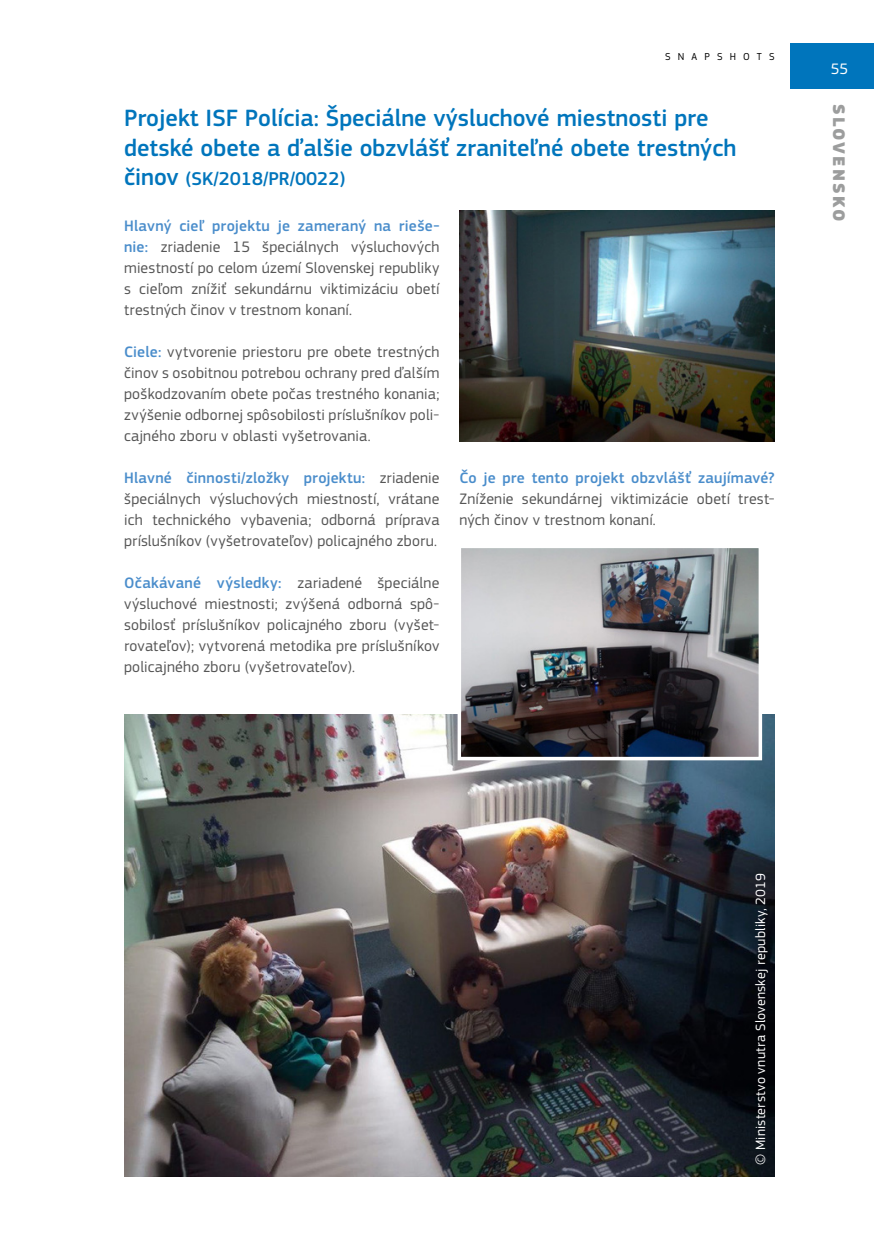
<style>
.page{position:relative;width:874px;height:1241px;background:#fff}
.page>*{position:absolute;margin:0;border:0;box-sizing:border-box;transform-origin:0 0}
.Title_1{font:500 24.5px/29.4px "EC Square Sans Pro";color:#0075bc}
.Title_1-2{font:500 19.25px "EC Square Sans Pro";color:#0075bc}
.t1{font:900 17.5px "EC Square Sans Pro";letter-spacing:.12em;color:#9c9d9d}
.Body_text{font:15.75px/21px "EC Square Sans Pro";letter-spacing:.015em;color:#565656;text-align:justify}
.t2{font:15.75px "EC Square Sans Pro";color:#fff}
.Body_text-2{font:14px "EC Square Sans Pro";letter-spacing:.015em;color:#fff}
.t3{font:10.5px "EC Square Sans Pro";letter-spacing:.68em;color:#000}
.s1{font-size:24.5px}
.s2{font-weight:500;color:#4a8dcb}
</style>
<div class="page">
<div style="left:789px;top:44px;width:84px;height:45px;background:#0075bc"></div>
<img style="left:124px;top:714px;width:650px;height:461px">
<img style="left:459px;top:210px;width:315px;height:231px">
<img style="left:462px;top:549px;width:294px;height:206px">
<div style="left:457px;top:544px;width:304px;height:216px;border:4px solid #fff"></div>
<p class="t3" style="left:665px;top:50px;width:111px">SNAPSHOTS</p>
<p class="Title_1" style="left:124px;top:104px;width:613px">Projekt ISF Polícia: Špeciálne výsluchové miestnosti pre detské obete a ďalšie obzvlášť zraniteľné obete trestných</p>
<p class="Title_1-2" style="left:124px;top:167px;width:223px"><span class="s1">činov</span> (SK/2018/PR/0022)</p>
<p class="Body_text" style="left:124px;top:215px;width:317px"><span class="s2">Hlavný cieľ projektu je zameraný na rieše&shy;nie:</span> zriadenie 15 špeciálnych výsluchových miestností po celom území Slovenskej republiky s cieľom znížiť sekundárnu viktimizáciu obetí trestných činov v trestnom konaní.</p>
<p class="Body_text" style="left:124px;top:341px;width:317px"><span class="s2">Ciele:</span> vytvorenie priestoru pre obete trestných činov s osobitnou potrebou ochrany pred ďalším poškodzovaním obete počas trestného konania; zvýšenie odbornej spôsobilosti príslušníkov poli&shy;cajného zboru v oblasti vyšetrovania.</p>
<p class="Body_text" style="left:124px;top:467px;width:317px"><span class="s2">Hlavné činnosti/zložky projektu:</span> zriadenie špeciálnych výsluchových miestností, vrátane ich technického vybavenia; odborná príprava príslušníkov (vyšetrovateľov) policajného zboru.</p>
<p class="Body_text" style="left:124px;top:572px;width:317px"><span class="s2">Očakávané výsledky:</span> zariadené špeciálne výsluchové miestnosti; zvýšená odborná spô&shy;sobilosť príslušníkov policajného zboru (vyšet&shy;rovateľov); vytvorená metodika pre príslušníkov policajného zboru (vyšetrovateľov).</p>
<p class="Body_text" style="left:459px;top:467px;width:317px"><span class="s2">Čo je pre tento projekt obzvlášť zaujímavé?<br></span>Zníženie sekundárnej viktimizácie obetí trest&shy;ných činov v trestnom konaní.</p>
<p class="t2" style="left:830px;top:60px;width:19px">55</p>
<p class="t1" style="left:849px;top:104px;width:118px;rotate:90deg">SLOVENSKO</p>
<p class="Body_text-2" style="left:752px;top:1164px;width:293px;rotate:-90deg">© Ministerstvo vnutra Slovenskej republiky, 2019</p>
</div>
